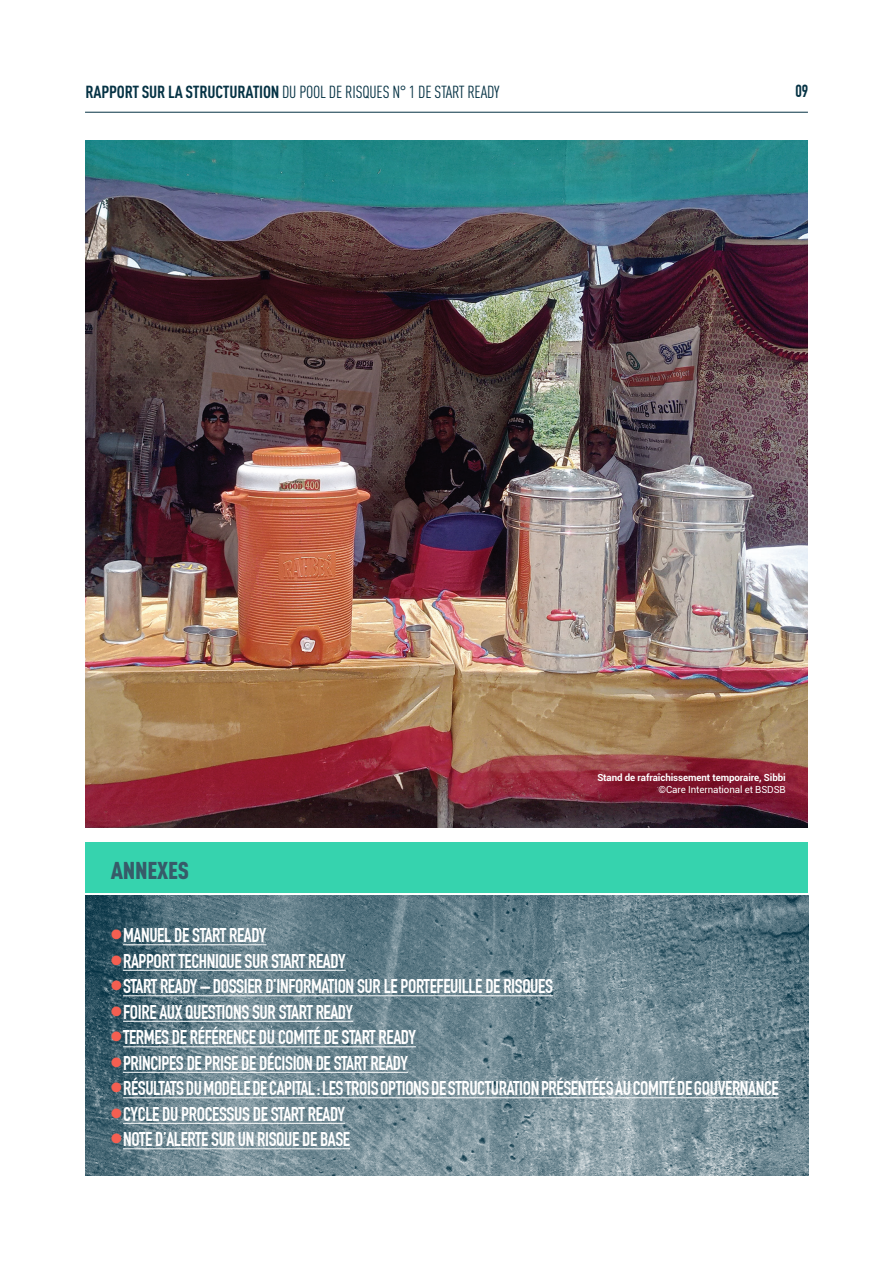
<style>
.page{position:relative;width:893px;height:1263px;background:#fff}
.page>*{position:absolute;margin:0;border:0;box-sizing:border-box;transform-origin:0 0}
.body_copy{font:900 condensed 24px "DINOT";letter-spacing:-.01em;color:#375b69}
.body_copy-2{font:700 19.5px "DIN Condensed";letter-spacing:-.02em;color:#fff}
.t1{font:condensed 17.25px "DINOT";letter-spacing:-.01em;color:#053244}
.t2{font:700 17.25px "DIN Condensed";color:#053244}
.body_copy-3{font:700 9.75px "Roboto";letter-spacing:-.01em;color:#fff}
.body_copy-4{font:9.75px "Roboto";letter-spacing:-.01em;color:#fff}
.s1{font-weight:700}
</style>
<div class="page">
<div style="left:85px;top:842px;width:723px;height:50px;background:#36d3ae"></div>
<img style="left:86px;top:895px;width:722px;height:281px">
<hr style="left:123px;top:944px;width:144px;height:1px;background:#fff">
<hr style="left:123px;top:970px;width:223px;height:1px;background:#fff">
<hr style="left:123px;top:995px;width:430px;height:1px;background:#fff">
<hr style="left:123px;top:1021px;width:230px;height:1px;background:#fff">
<hr style="left:123px;top:1046px;width:293px;height:1px;background:#fff">
<hr style="left:123px;top:1072px;width:285px;height:1px;background:#fff">
<hr style="left:123px;top:1097px;width:656px;height:1px;background:#fff">
<hr style="left:123px;top:1123px;width:222px;height:1px;background:#fff">
<hr style="left:123px;top:1148px;width:227px;height:1px;background:#fff">
<img style="left:85px;top:140px;width:723px;height:688px">
<hr style="left:85px;top:112px;width:723px;height:1px;background:#053244">
<p class="t1" style="left:85px;top:80px;width:415px"><span class="s1">RAPPORT SUR LA STRUCTURATION</span> DU POOL DE RISQUES N° 1 DE START READY</p>
<p class="t2" style="left:795px;top:81px;width:14px">09</p>
<p class="body_copy" style="left:111px;top:855px;width:80px">ANNEXES</p>
<p class="body_copy-3" style="left:597px;top:770px;width:190px">Stand de rafraîchissement temporaire, Sibbi</p>
<p class="body_copy-4" style="left:659px;top:783px;width:129px">©Care International et BSDSB</p>
<p class="body_copy-2" style="left:111px;top:924px;width:157px"><sup>●</sup>MANUEL DE START READY</p>
<p class="body_copy-2" style="left:111px;top:949px;width:236px"><sup>●</sup>RAPPORT TECHNIQUE SUR START READY</p>
<p class="body_copy-2" style="left:111px;top:975px;width:443px"><sup>●</sup>START READY – DOSSIER D’INFORMATION SUR LE PORTEFEUILLE DE RISQUES</p>
<p class="body_copy-2" style="left:111px;top:1000px;width:244px"><sup>●</sup>FOIRE AUX QUESTIONS SUR START READY</p>
<p class="body_copy-2" style="left:111px;top:1026px;width:306px"><sup>●</sup>TERMES DE RÉFÉRENCE DU COMITÉ DE START READY</p>
<p class="body_copy-2" style="left:111px;top:1051px;width:298px"><sup>●</sup>PRINCIPES DE PRISE DE DÉCISION DE START READY</p>
<p class="body_copy-2" style="left:111px;top:1077px;width:669px"><sup>●</sup>RÉSULTATS DU MODÈLE DE CAPITAL: LES TROIS OPTIONS DE STRUCTURATION PRÉSENTÉES AU COMITÉ DE GOUVERNANCE</p>
<p class="body_copy-2" style="left:111px;top:1102px;width:236px"><sup>●</sup>CYCLE DU PROCESSUS DE START READY</p>
<p class="body_copy-2" style="left:111px;top:1128px;width:241px"><sup>●</sup>NOTE D’ALERTE SUR UN RISQUE DE BASE</p>
</div>
